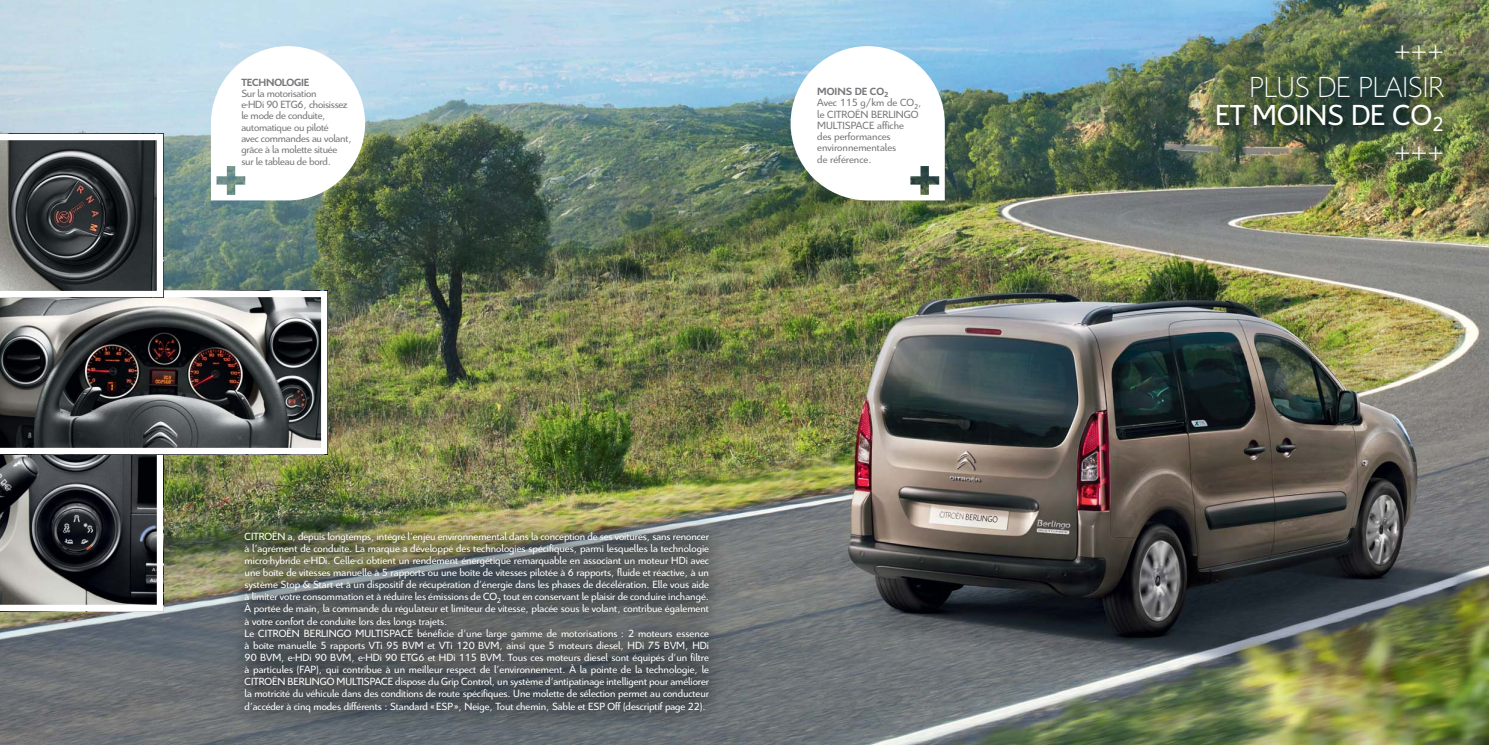
<style>
.page{position:relative;width:1489px;height:745px;background:#fff}
.page>*{position:absolute;margin:0;border:0;box-sizing:border-box;transform-origin:0 0}
.t1{font:300 31.25px/38.1px "Citroen HPS";color:#fff;text-align:right}
.t2{font:31.25px "Citroen";color:#fff}
.t3{font:11.25px/12.1px "Citroen";color:#fff}
.t4{font:11.25px/11.2px "Citroen";letter-spacing:-.02em;color:#77787b}
.t5{font:11.25px/11.2px "Citroen";color:#77787b}
.t6{font:700 11.25px "Citroen";letter-spacing:-.02em;color:#77787b}
.s1{font-weight:700}
</style>
<div class="page">
<img style="left:0;top:0;width:1488px;height:744px">
<img style="left:1212px;top:42px;width:242px;height:129px">
<svg style="left:790px;top:46px;width:154px;height:154px"></svg>
<svg style="left:211px;top:46px;width:154px;height:154px"></svg>
<svg style="left:0;top:454px;width:163px;height:156px;background:#57585b"></svg>
<svg style="left:0;top:291px;width:327px;height:163px;background:#616162"></svg>
<svg style="left:0;top:134px;width:163px;height:163px;background:#545758"></svg>
<img style="left:225px;top:512px;width:502px;height:217px">
<p class="t6" style="left:241px;top:78px;width:69px">TECHNOLOGIE</p>
<p class="t4" style="left:241px;top:89px;width:112px">Sur la motorisation<br>e-HDi 90 ETG6, choisissez le mode de conduite, automatique ou piloté<br>avec commandes au volant, grâce à la molette située sur le tableau de bord.</p>
<p class="t5" style="left:817px;top:87px;width:106px"><span class="s1">MOINS DE CO</span><sub>2<br></sub>Avec 115 g/km de CO<sub>2</sub>, le CITROËN BERLINGO<br>MULTISPACE affiche<br>des performances environnementales<br>de référence.</p>
<p class="t3" style="left:244px;top:530px;width:466px">CITROËN a, depuis longtemps, intégré l’enjeu environnemental dans la concep tion de ses voitures, sans renoncer à l’agrément de conduite. La marque a développé des technologies spécifiques, parmi lesquelles la technologie micro-hybride e-HDi. Celle-ci obtient un rendement énergétique remarquable en associant un moteur HDi avec une boîte de vitesses manuelle à 5 rapports ou une boîte de vitesses pilotée à 6 rapports, fluide et réactive, à un système Stop &amp; Start et à un dispositif de récupération d’énergie dans les phases de décélération. Elle vous aide à limiter votre consommation et à réduire les émissions de CO<sub>2</sub> tout en conservant le plaisir de conduire inchangé.<br>À portée de main, la commande du régulateur et limiteur de vitesse, placée sous le volant, contribue également à votre confort de conduite lors des longs trajets.<br>Le CITROËN BERLINGO MULTISPACE bénéficie d’une large gamme de motorisations : 2 moteurs essence à boîte manuelle 5 rapports VTi 95 BVM et VTi 120 BVM, ainsi que 5 moteurs diesel, HDi 75 BVM, HDi 90 BVM, e-HDi 90 BVM, e-HDi 90 ETG6 et HDi 115 BVM. Tous ces moteurs diesel sont équipés d’un filtre à particules (FAP), qui contribue à un meilleur respect de l’environnement. À la pointe de la technologie, le CITROËN BERLINGO MULTISPACE dispose du Grip Control, un système d’antipatinage intelligent pour améliorer la motricité du véhicule dans des conditions de route spécifiques. Une molette de sélection permet au conducteur d’accéder à cinq modes différents : Standard « ESP », Neige, Tout chemin, Sable et ESP Off (descriptif page 22).</p>
<h1 class="t1" style="left:1249px;top:33px;width:196px">+++<br>PLUS DE PLAISIR</h1>
<h1 class="t2" style="left:1214px;top:102px;width:230px">ET MOINS DE CO<sub>2</sub></h1>
<h1 class="t1" style="left:1394px;top:134px;width:51px">+++</h1>
</div>
